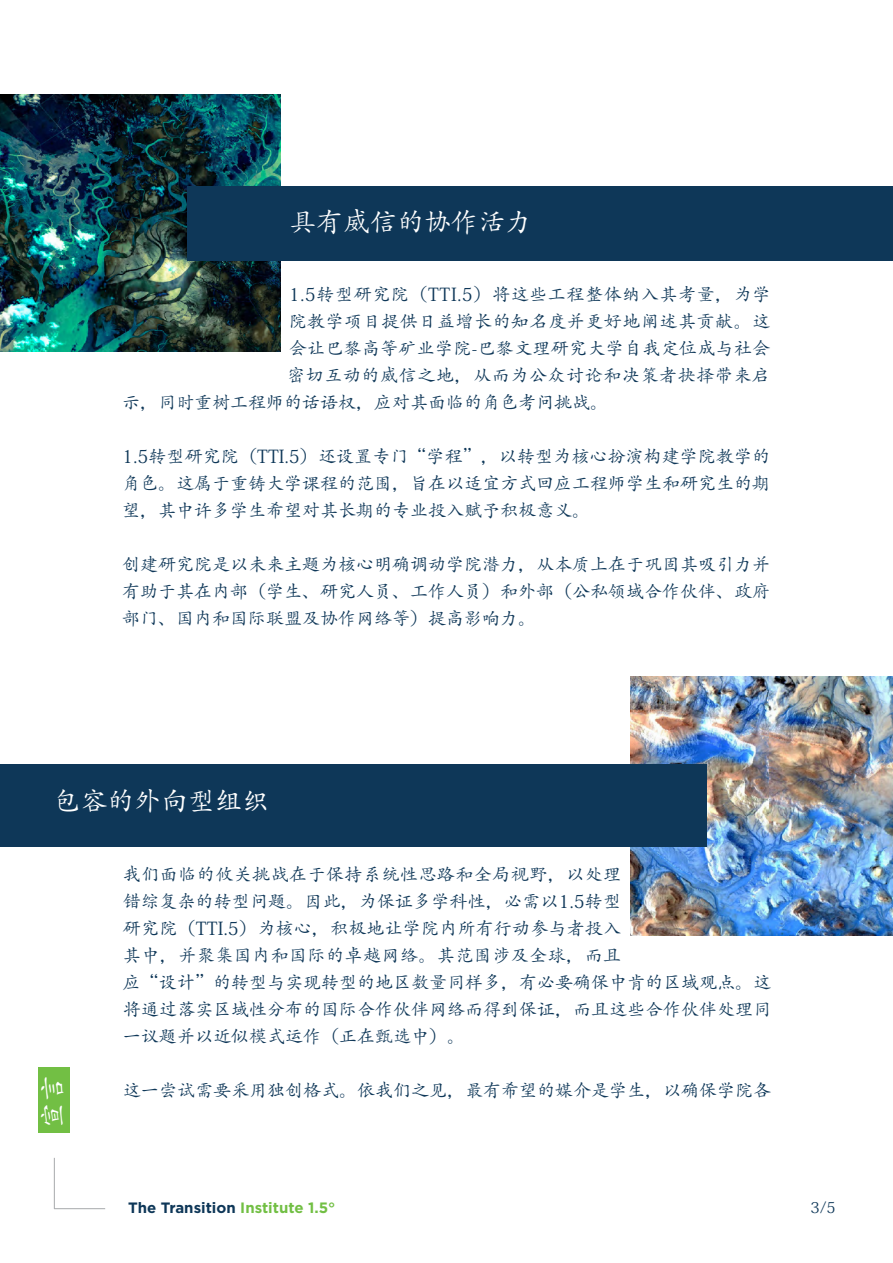
<style>
.page{position:relative;width:893px;height:1263px;background:#fff}
.page>*{position:absolute;margin:0;border:0;box-sizing:border-box;transform-origin:0 0}
.t1{font:27px "Adobe Kaiti Std";color:#fff}
.t2{font:18px/27px "Adobe Kaiti Std";color:#0e3758;text-align:justify}
.t3{font:18px "Adobe Kaiti Std";letter-spacing:.035em;color:#0e3758}
.t4{font:18px "Adobe Kaiti Std";letter-spacing:.03em;color:#0e3758}
.t5{font:700 15px "Gotham";color:#0e3758}
.t6{font:15px "Adobe Kaiti Std";color:#0e3758}
.s1{color:#72bf44}
</style>
<div class="page">
<hr style="left:54px;top:1158px;width:1px;height:51px;background:#a7a9ac">
<hr style="left:54px;top:1208px;width:51px;height:1px;background:#a7a9ac">
<img style="left:0;top:95px;width:281px;height:257px">
<div style="left:187px;top:186px;width:706px;height:74px;background:#0e3758"></div>
<img style="left:630px;top:677px;width:263px;height:258px">
<div style="left:0;top:765px;width:706px;height:82px;background:#0e3758"></div>
<div style="left:38px;top:1067px;width:32px;height:66px;background:#72bf44"></div>
<h1 class="t1" style="left:289px;top:206px;width:244px">具有威信的协作活力</h1>
<p class="t3" style="left:289px;top:284px;width:483px">1.5转型研究院（TTI.5）将这些工程整体纳入其考量，为学</p>
<p class="t4" style="left:289px;top:311px;width:483px">院教学项目提供日益增长的知名度并更好地阐述其贡献。这</p>
<p class="t2" style="left:289px;top:335px;width:483px">会让巴黎高等矿业学院-巴黎文理研究大学自我定位成与社会</p>
<p class="t3" style="left:287px;top:365px;width:484px">密切互动的威信之地，从而为公众讨论和决策者抉择带来启</p>
<p class="t2" style="left:122px;top:389px;width:487px">示，同时重树工程师的话语权，应对其面临的角色考问挑战。</p>
<p class="t2" style="left:122px;top:443px;width:649px">1.5转型研究院（TTI.5）还设置专门“学程”，以转型为核心扮演构建学院教学的角色。这属于重铸大学课程的范围，旨在以适宜方式回应工程师学生和研究生的期望，其中许多学生希望对其长期的专业投入赋予积极意义。</p>
<p class="t2" style="left:122px;top:551px;width:650px">创建研究院是以未来主题为核心明确调动学院潜力，从本质上在于巩固其吸引力并有助于其在内部（学生、研究人员、工作人员）和外部（公私领域合作伙伴、政府部门、国内和国际联盟及协作网络等）提高影响力。</p>
<h1 class="t1" style="left:53px;top:784px;width:218px">包容的外向型组织</h1>
<h1 class="t1" style="left:37px;top:1129px;width:55px;rotate:-90deg">宣言</h1>
<p class="t2" style="left:123px;top:861px;width:649px;text-align:left">我们面临的攸关挑战在于保持系统性思路和全局视野，以处理<br>错综复杂的转型问题。因此，为保证多学科性，必需以1.5转型<br>研究院（TTI.5）为核心，积极地让学院内所有行动参与者投入<br>其中，并聚集国内和国际的卓越网络。其范围涉及全球，而且<br>应“设计”的转型与实现转型的地区数量同样多，有必要确保中肯的区域观点。这将通过落实区域性分布的国际合作伙伴网络而得到保证，而且这些合作伙伴处理同一议题并以近似模式运作（正在甄选中）。</p>
<p class="t2" style="left:123px;top:1077px;width:649px">这一尝试需要采用独创格式。依我们之见，最有希望的媒介是学生，以确保学院各</p>
<p class="t5" style="left:128px;top:1198px;width:209px">The Transition <span class="s1">Institute 1.5°</span></p>
<p class="t6" style="left:810px;top:1198px;width:27px">3/5</p>
</div>
